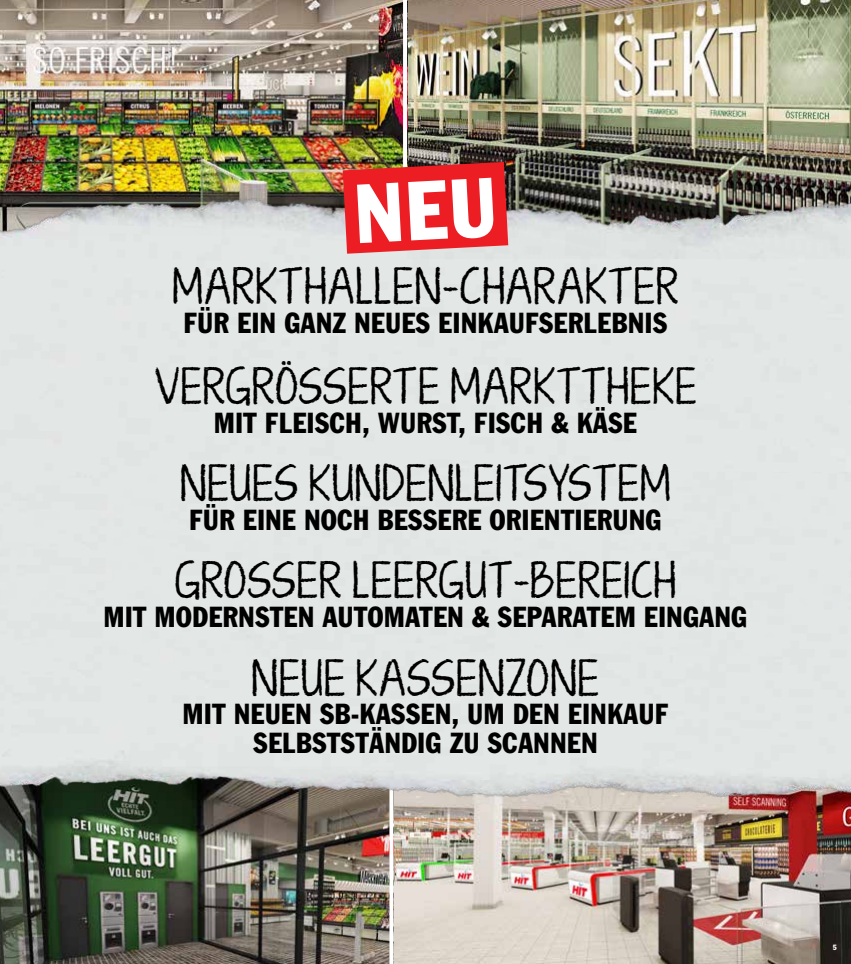
<style>
.page{position:relative;width:851px;height:964px;background:#fff}
.page>*{position:absolute;margin:0;border:0;box-sizing:border-box;transform-origin:0 0}
.t1{font:38px "KG Ten Thousand Reasons";letter-spacing:.045em;color:#000;scale:.95 1}
.t2{font:condensed 28.5px/28.5px "Franklin Gothic";letter-spacing:.025em;color:#000;text-align:center;scale:.95 1}
.t3{font:condensed 7.5px "Franklin Gothic";color:#fff}
</style>
<div class="page">
<img style="left:393px;top:882px;width:457px;height:82px">
<img style="left:0;top:882px;width:389px;height:82px">
<img style="left:407px;top:0;width:443px;height:10px">
<img style="left:0;top:0;width:403px;height:10px">
<svg style="left:389px;top:882px;width:1px;height:82px"></svg>
<img style="left:0;top:10px;width:850px;height:462px">
<img style="left:0;top:472px;width:850px;height:410px">
<svg style="left:342px;top:162px;width:166px;height:92px"></svg>
<h1 class="t1" style="left:173px;top:258px;width:533px">MARKTHALLEN-CHARAKTER</h1>
<p class="t2" style="left:184px;top:308px;width:510px">FÜR EIN GANZ NEUES EINKAUFSERLEBNIS</p>
<h1 class="t1" style="left:154px;top:358px;width:571px">VERGRÖSSERTE MARKTTHEKE</h1>
<p class="t2" style="left:214px;top:408px;width:446px">MIT FLEISCH, WURST, FISCH &amp; KÄSE</p>
<h1 class="t1" style="left:181px;top:455px;width:516px">NEUES KUNDENLEITSYSTEM</h1>
<p class="t2" style="left:189px;top:505px;width:498px">FÜR EINE NOCH BESSERE ORIENTIERUNG</p>
<h1 class="t1" style="left:175px;top:552px;width:528px">GROSSER LEERGUT-BEREICH</h1>
<p class="t2" style="left:104px;top:602px;width:678px">MIT MODERNSTEN AUTOMATEN &amp; SEPARATEM EINGANG</p>
<h1 class="t1" style="left:252px;top:649px;width:366px">NEUE KASSENZONE</h1>
<p class="t2" style="left:183px;top:699px;width:512px">MIT NEUEN SB-KASSEN, UM DEN EINKAUF<br>SELBSTSTÄNDIG ZU SCANNEN</p>
<p class="t3" style="left:832px;top:942px;width:6px">5</p>
</div>
